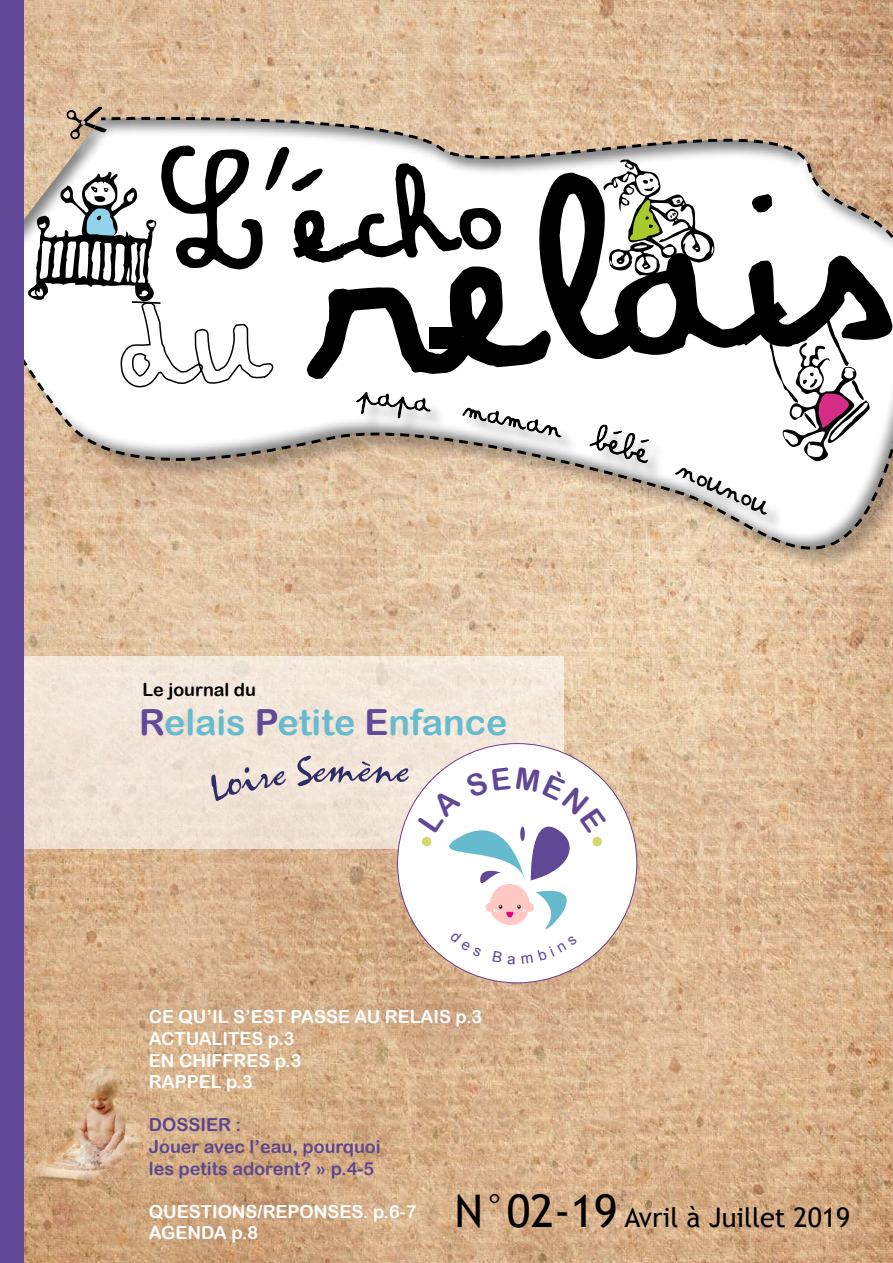
<style>
.page{position:relative;width:893px;height:1263px;background:#fff}
.page>*{position:absolute;margin:0;border:0;box-sizing:border-box;transform-origin:0 0}
.t1{font:36px "Arial Rounded MT Bold";color:#67bbcf}
.t2{font:36px "Amandine";color:#000}
.t3{font:27px "Trebuchet MS";color:#000}
.t4{font:18px/21.6px "Arial Rounded MT Bold";color:#fff}
.t5{font:18px/21.6px "Arial Rounded MT Bold";color:#5c468e}
.t6{font:18px "Arial Rounded MT Bold";color:#000}
.s1{color:#614a97}
.s2{font-size:45px}
</style>
<div class="page">
<img style="left:23px;top:0;width:870px;height:1263px">
<div style="left:0;top:656px;width:563px;height:193px;background:#f2e5d8"></div>
<svg style="left:211px;top:767px;width:75px;height:35px"></svg>
<svg style="left:297px;top:755px;width:112px;height:31px"></svg>
<svg style="left:23px;top:77px;width:870px;height:29px;background:#dab996"></svg>
<div style="left:398px;top:743px;width:239px;height:240px;background:#fff;border-radius:50%"></div>
<div style="left:0;top:0;width:23px;height:1263px;background:#604896"></div>
<img style="left:30px;top:1065px;width:112px;height:116px">
<svg style="left:23px;top:106px;width:870px;height:458px"></svg>
<svg style="left:418px;top:767px;width:189px;height:197px"></svg>
<p class="t6" style="left:142px;top:679px;width:115px">Le journal du</p>
<h1 class="t1" style="left:139px;top:701px;width:370px"><span class="s1">R</span>elais <span class="s1">P</span>etite <span class="s1">E</span>nfance</h1>
<h1 class="t2" style="left:691px;top:441px;width:99px;rotate:24deg">nounou</h1>
<p class="t4" style="left:149px;top:1006px;width:335px">CE QU’IL S’EST PASSE AU RELAIS p.3<br>ACTUALITES p.3<br>EN CHIFFRES p.3<br>RAPPEL p.3</p>
<p class="t5" style="left:149px;top:1114px;width:233px">DOSSIER :<br>Jouer avec l’eau, pourquoi les petits adorent? » p.4-5</p>
<p class="t4" style="left:149px;top:1200px;width:269px">QUESTIONS/REPONSES. p.6-7<br>AGENDA p.8</p>
<h2 class="t3" style="left:455px;top:1202px;width:397px"><span class="s2">N°02-19</span> Avril à Juillet 2019</h2>
</div>
